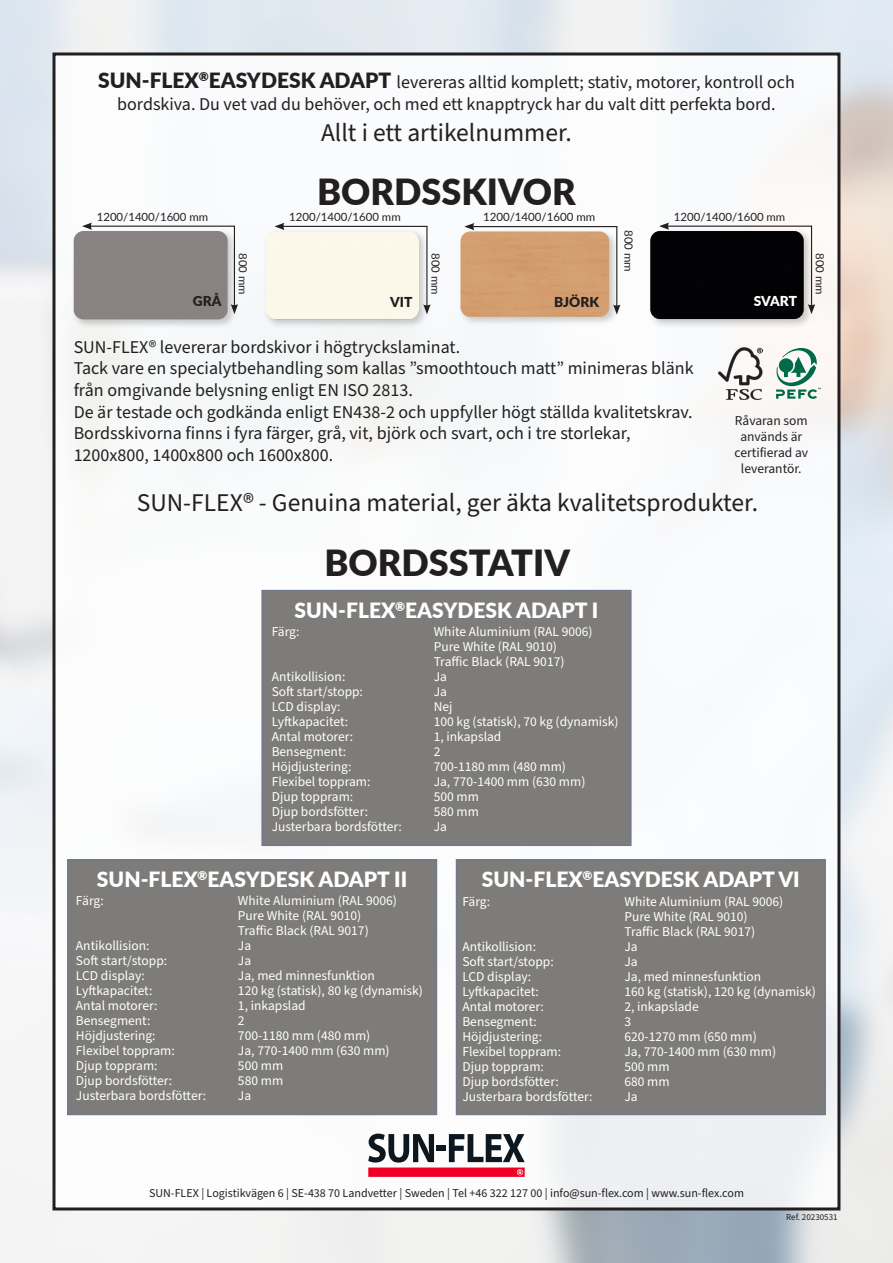
<style>
.page{position:relative;width:893px;height:1263px;background:#fff}
.page>*{position:absolute;margin:0;border:0;box-sizing:border-box;transform-origin:0 0}
.t1{font:900 36px "Lato";color:#231f20}
.t2{font:25.5px "Source Sans Pro";color:#231f20}
.t3{font:900 21px "Lato";color:#fff}
.t4{font:18px/21.6px "Source Sans Pro";color:#231f20}
.t5{font:900 13.65px "Lato";color:#231f20}
.t6{font:900 13.65px "Lato";letter-spacing:-.015em;color:#fff}
.t7{font:13.5px "Source Sans Pro";color:#fff}
.t8{font:13.5px/16.2px "Source Sans Pro";color:#231f20;text-align:center}
.t9{font:12px "Source Sans Pro";color:#231f20}
.t10{font:11.55px "Lato";color:#231f20}
.t11{font:11.4px "Lato";color:#231f20}
.t12{font:9px "Source Sans Pro";color:#231f20}
.s1{font-family:"Lato";font-weight:900;font-size:21px}
</style>
<div class="page">
<img style="left:0;top:0;width:893px;height:1263px">
<div style="left:54px;top:54px;width:785px;height:1155px;background:#fff"></div>
<svg style="left:368px;top:1133px;width:157px;height:44px"></svg>
<div style="left:261px;top:590px;width:371px;height:256px;background:#7d7c7a;border:2px solid #71798c"></div>
<div style="left:456px;top:859px;width:370px;height:256px;background:#7d7c7a;border:2px solid #71798c"></div>
<div style="left:67px;top:859px;width:370px;height:256px;background:#7d7c7a;border:2px solid #71798c"></div>
<div style="left:458px;top:229px;width:161px;height:98px;background:#231f20;opacity:.22"></div>
<div style="left:460px;top:231px;width:149px;height:86px;background:#d39e70"></div>
<hr style="left:472px;top:226px;width:145px;height:1px;background:#231f20">
<svg style="left:464px;top:223px;width:10px;height:7px"></svg>
<hr style="left:616px;top:226px;width:1px;height:81px;background:#231f20">
<svg style="left:613px;top:305px;width:7px;height:10px"></svg>
<div style="left:71px;top:228px;width:166px;height:101px;background:#231f20;opacity:.22"></div>
<div style="left:74px;top:231px;width:154px;height:88px;background:#888382"></div>
<hr style="left:90px;top:226px;width:145px;height:1px;background:#231f20">
<svg style="left:82px;top:222px;width:10px;height:8px"></svg>
<hr style="left:234px;top:226px;width:1px;height:80px;background:#231f20">
<svg style="left:231px;top:304px;width:7px;height:10px"></svg>
<div style="left:263px;top:229px;width:165px;height:100px;background:#231f20;opacity:.22"></div>
<div style="left:266px;top:231px;width:153px;height:88px;background:#fbf8e9"></div>
<hr style="left:282px;top:226px;width:145px;height:1px;background:#231f20">
<svg style="left:274px;top:223px;width:10px;height:7px"></svg>
<hr style="left:426px;top:226px;width:1px;height:81px;background:#231f20">
<svg style="left:423px;top:304px;width:8px;height:10px"></svg>
<div style="left:648px;top:228px;width:165px;height:100px;background:#231f20;opacity:.22"></div>
<div style="left:650px;top:231px;width:154px;height:88px;background:#020204"></div>
<hr style="left:667px;top:226px;width:145px;height:1px;background:#231f20">
<svg style="left:659px;top:222px;width:10px;height:8px"></svg>
<hr style="left:811px;top:226px;width:1px;height:80px;background:#231f20">
<svg style="left:808px;top:304px;width:7px;height:10px"></svg>
<img style="left:718px;top:347px;width:44px;height:53px">
<svg style="left:776px;top:348px;width:45px;height:51px"></svg>
<p class="t4" style="left:98px;top:72px;width:698px;text-align:center"><span class="s1">SUN-FLEX</span><sup>®</sup><span class="s1">EASYDESK ADAPT</span> levereras alltid komplett; stativ, motorer, kontroll och bordskiva. Du vet vad du behöver, och med ett knapptryck har du valt ditt perfekta bord.</p>
<p class="t2" style="left:321px;top:115px;width:252px">Allt i ett artikelnummer.</p>
<p class="t1" style="left:317px;top:165px;width:260px">BORDSSKIVOR</p>
<p class="t11" style="left:97px;top:208px;width:113px">1200/1400/1600 mm</p>
<p class="t11" style="left:289px;top:209px;width:113px">1200/1400/1600 mm</p>
<p class="t10" style="left:483px;top:208px;width:114px">1200/1400/1600 mm</p>
<p class="t11" style="left:674px;top:208px;width:113px">1200/1400/1600 mm</p>
<p class="t11" style="left:251px;top:253px;width:43px;rotate:90deg">800 mm</p>
<p class="t11" style="left:444px;top:253px;width:43px;rotate:90deg">800 mm</p>
<p class="t5" style="left:193px;top:291px;width:30px">GRÅ</p>
<p class="t5" style="left:554px;top:292px;width:46px">BJÖRK</p>
<p class="t5" style="left:390px;top:291px;width:24px">VIT</p>
<p class="t10" style="left:637px;top:230px;width:43px;rotate:90deg">800 mm</p>
<p class="t6" style="left:754px;top:291px;width:45px">SVART</p>
<p class="t11" style="left:828px;top:253px;width:43px;rotate:90deg">800 mm</p>
<p class="t4" style="left:74px;top:337px;width:388px">SUN-FLEX® levererar bordskivor i högtryckslaminat.</p>
<p class="t4" style="left:74px;top:358px;width:621px">Tack vare en specialytbehandling som kallas ”smoothtouch matt” minimeras blänk från omgivande belysning enligt EN ISO 2813.</p>
<p class="t4" style="left:74px;top:401px;width:621px">De är testade och godkända enligt EN438-2 och uppfyller högt ställda kvalitetskrav.<br>Bordsskivorna finns i fyra färger, grå, vit, björk och svart, och i tre storlekar,</p>
<p class="t4" style="left:74px;top:445px;width:261px">1200x800, 1400x800 och 1600x800.</p>
<p class="t8" style="left:734px;top:413px;width:75px">Råvaran som används är certifierad av leverantör.</p>
<p class="t2" style="left:137px;top:486px;width:623px">SUN-FLEX® - Genuina material, ger äkta kvalitetsprodukter.</p>
<p class="t1" style="left:324px;top:536px;width:247px">BORDSSTATIV</p>
<p class="t3" style="left:295px;top:594px;width:305px">SUN-FLEX<sup>®</sup>EASYDESK ADAPT I</p>
<p class="t7" style="left:272px;top:622px;width:29px">Färg:</p>
<p class="t7" style="left:434px;top:622px;width:160px">White Aluminium (RAL 9006)</p>
<p class="t7" style="left:434px;top:637px;width:125px">Pure White (RAL 9010)</p>
<p class="t7" style="left:434px;top:652px;width:132px">Traffic Black (RAL 9017)</p>
<p class="t7" style="left:272px;top:667px;width:75px">Antikollision:</p>
<p class="t7" style="left:434px;top:667px;width:15px">Ja</p>
<p class="t7" style="left:272px;top:682px;width:93px">Soft start/stopp:</p>
<p class="t7" style="left:434px;top:682px;width:15px">Ja</p>
<p class="t7" style="left:272px;top:697px;width:70px">LCD display:</p>
<p class="t7" style="left:434px;top:697px;width:20px">Nej</p>
<p class="t7" style="left:272px;top:712px;width:78px">Lyftkapacitet:</p>
<p class="t7" style="left:434px;top:712px;width:186px">100 kg (statisk), 70 kg (dynamisk)</p>
<p class="t7" style="left:272px;top:727px;width:83px">Antal motorer:</p>
<p class="t7" style="left:434px;top:727px;width:69px">1, inkapslad</p>
<p class="t7" style="left:272px;top:742px;width:76px">Bensegment:</p>
<p class="t7" style="left:434px;top:742px;width:8px">2</p>
<p class="t7" style="left:272px;top:757px;width:81px">Höjdjustering:</p>
<p class="t7" style="left:434px;top:757px;width:134px">700-1180 mm (480 mm)</p>
<p class="t7" style="left:272px;top:772px;width:100px">Flexibel toppram:</p>
<p class="t7" style="left:434px;top:772px;width:153px">Ja, 770-1400 mm (630 mm)</p>
<p class="t7" style="left:272px;top:787px;width:83px">Djup toppram:</p>
<p class="t7" style="left:434px;top:787px;width:47px">500 mm</p>
<p class="t7" style="left:272px;top:802px;width:98px">Djup bordsfötter:</p>
<p class="t7" style="left:434px;top:802px;width:47px">580 mm</p>
<p class="t7" style="left:272px;top:817px;width:132px">Justerbara bordsfötter:</p>
<p class="t7" style="left:434px;top:817px;width:15px">Ja</p>
<p class="t3" style="left:97px;top:863px;width:312px">SUN-FLEX<sup>®</sup>EASYDESK ADAPT II</p>
<p class="t7" style="left:76px;top:891px;width:29px">Färg:</p>
<p class="t7" style="left:238px;top:891px;width:160px">White Aluminium (RAL 9006)</p>
<p class="t7" style="left:238px;top:906px;width:125px">Pure White (RAL 9010)</p>
<p class="t7" style="left:238px;top:921px;width:132px">Traffic Black (RAL 9017)</p>
<p class="t7" style="left:76px;top:936px;width:75px">Antikollision:</p>
<p class="t7" style="left:238px;top:936px;width:15px">Ja</p>
<p class="t7" style="left:76px;top:951px;width:93px">Soft start/stopp:</p>
<p class="t7" style="left:238px;top:951px;width:15px">Ja</p>
<p class="t7" style="left:76px;top:966px;width:70px">LCD display:</p>
<p class="t7" style="left:238px;top:966px;width:138px">Ja, med minnesfunktion</p>
<p class="t7" style="left:76px;top:981px;width:78px">Lyftkapacitet:</p>
<p class="t7" style="left:238px;top:981px;width:186px">120 kg (statisk), 80 kg (dynamisk)</p>
<p class="t7" style="left:76px;top:996px;width:83px">Antal motorer:</p>
<p class="t7" style="left:238px;top:996px;width:69px">1, inkapslad</p>
<p class="t7" style="left:76px;top:1011px;width:76px">Bensegment:</p>
<p class="t7" style="left:238px;top:1011px;width:8px">2</p>
<p class="t7" style="left:76px;top:1026px;width:81px">Höjdjustering:</p>
<p class="t7" style="left:238px;top:1026px;width:134px">700-1180 mm (480 mm)</p>
<p class="t7" style="left:76px;top:1041px;width:100px">Flexibel toppram:</p>
<p class="t7" style="left:238px;top:1041px;width:153px">Ja, 770-1400 mm (630 mm)</p>
<p class="t7" style="left:76px;top:1056px;width:83px">Djup toppram:</p>
<p class="t7" style="left:238px;top:1056px;width:47px">500 mm</p>
<p class="t7" style="left:76px;top:1071px;width:98px">Djup bordsfötter:</p>
<p class="t7" style="left:238px;top:1071px;width:47px">580 mm</p>
<p class="t7" style="left:76px;top:1086px;width:132px">Justerbara bordsfötter:</p>
<p class="t7" style="left:238px;top:1086px;width:15px">Ja</p>
<p class="t3" style="left:482px;top:863px;width:319px">SUN-FLEX<sup>®</sup>EASYDESK ADAPT VI</p>
<p class="t7" style="left:462px;top:892px;width:29px">Färg:</p>
<p class="t7" style="left:624px;top:892px;width:160px">White Aluminium (RAL 9006)</p>
<p class="t7" style="left:624px;top:907px;width:125px">Pure White (RAL 9010)</p>
<p class="t7" style="left:624px;top:922px;width:132px">Traffic Black (RAL 9017)</p>
<p class="t7" style="left:462px;top:937px;width:75px">Antikollision:</p>
<p class="t7" style="left:624px;top:937px;width:15px">Ja</p>
<p class="t7" style="left:462px;top:952px;width:93px">Soft start/stopp:</p>
<p class="t7" style="left:624px;top:952px;width:15px">Ja</p>
<p class="t7" style="left:462px;top:967px;width:70px">LCD display:</p>
<p class="t7" style="left:624px;top:967px;width:138px">Ja, med minnesfunktion</p>
<p class="t7" style="left:462px;top:982px;width:78px">Lyftkapacitet:</p>
<p class="t7" style="left:624px;top:982px;width:193px">160 kg (statisk), 120 kg (dynamisk)</p>
<p class="t7" style="left:462px;top:997px;width:83px">Antal motorer:</p>
<p class="t7" style="left:624px;top:997px;width:76px">2, inkapslade</p>
<p class="t7" style="left:462px;top:1012px;width:76px">Bensegment:</p>
<p class="t7" style="left:624px;top:1012px;width:8px">3</p>
<p class="t7" style="left:462px;top:1027px;width:81px">Höjdjustering:</p>
<p class="t7" style="left:624px;top:1027px;width:134px">620-1270 mm (650 mm)</p>
<p class="t7" style="left:462px;top:1042px;width:100px">Flexibel toppram:</p>
<p class="t7" style="left:624px;top:1042px;width:153px">Ja, 770-1400 mm (630 mm)</p>
<p class="t7" style="left:462px;top:1057px;width:83px">Djup toppram:</p>
<p class="t7" style="left:624px;top:1057px;width:47px">500 mm</p>
<p class="t7" style="left:462px;top:1072px;width:98px">Djup bordsfötter:</p>
<p class="t7" style="left:624px;top:1072px;width:47px">680 mm</p>
<p class="t7" style="left:462px;top:1087px;width:132px">Justerbara bordsfötter:</p>
<p class="t7" style="left:624px;top:1087px;width:15px">Ja</p>
<p class="t9" style="left:149px;top:1184px;width:596px">SUN-FLEX | Logistikvägen 6 | SE-438 70 Landvetter | Sweden | Tel +46 322 127 00 | info@sun-flex.com | www.sun-flex.com</p>
<p class="t12" style="left:786px;top:1211px;width:53px">Ref. 20230531</p>
</div>
